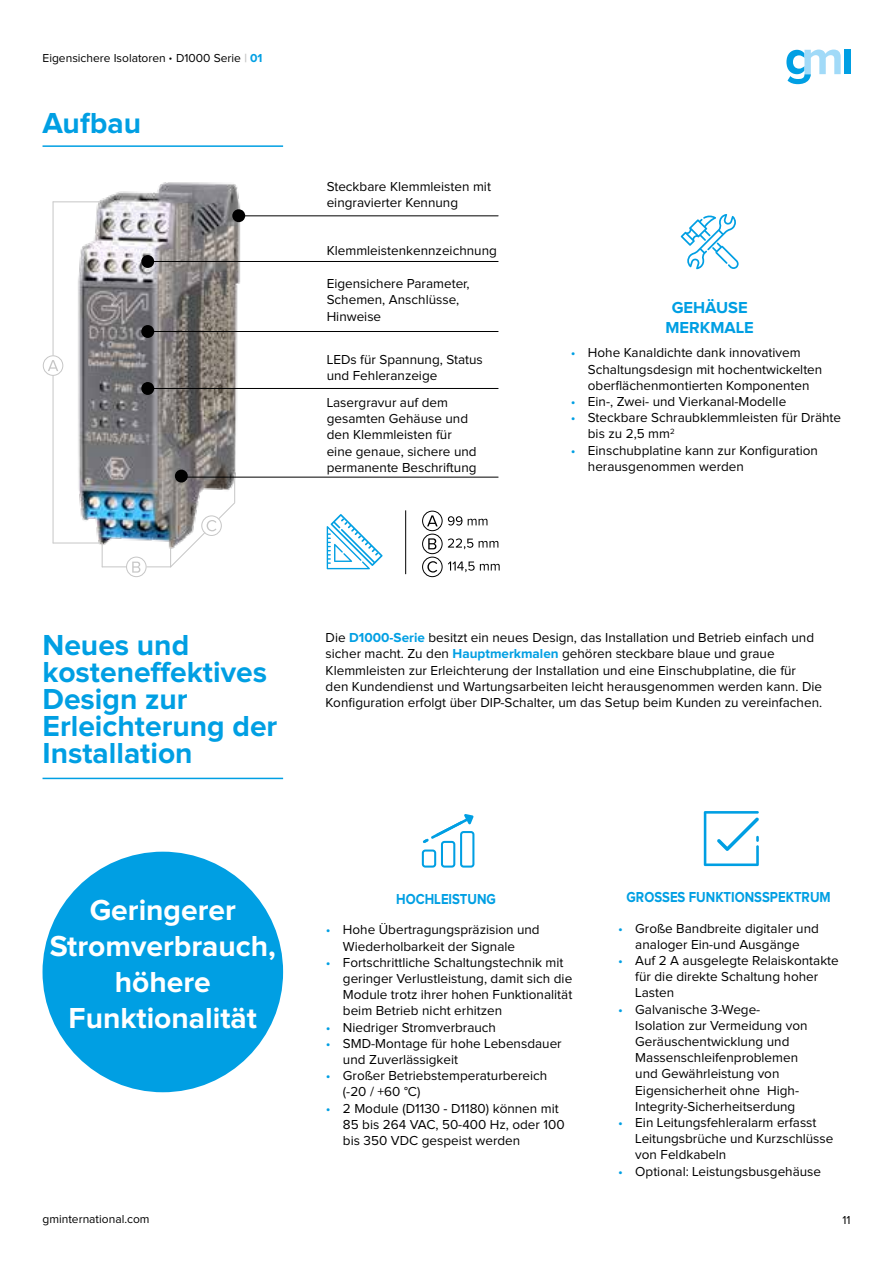
<style>
.page{position:relative;width:893px;height:1263px;background:#fff}
.page>*{position:absolute;margin:0;border:0;box-sizing:border-box;transform-origin:0 0}
.t1{font:700 30px/27px "Proxima Nova";color:#009fe3}
.t2{font:700 30px/36px "Proxima Nova";color:#fff;text-align:center}
.t3{font:700 16.5px/19.8px "Proxima Nova";color:#009fe3;text-align:center}
.t4{font:700 15px "Proxima Nova";color:#009fe3;scale:.87 1}
.t5{font:13.5px/16.2px "Proxima Nova";color:#000}
.t6{font:12px "Proxima Nova";color:#000}
.s1{font-family:"Avenir";font-weight:900}
.s2{font-weight:700;color:#c6c6c6}
.s3{font-weight:700;color:#009fe3}
.s4{color:#009fe3}
</style>
<div class="page">
<div style="left:844px;top:50px;width:6px;height:24px;background:#009fe3"></div>
<svg style="left:786px;top:50px;width:55px;height:34px"></svg>
<img style="left:43px;top:182px;width:232px;height:395px">
<svg style="left:132px;top:562px;width:8px;height:11px"></svg>
<div style="left:126px;top:557px;width:20px;height:20px;border:1px solid #c6c6c6;border-radius:50%"></div>
<div style="left:43px;top:355px;width:20px;height:21px;border:1px solid #c6c6c6;border-radius:50%"></div>
<svg style="left:48px;top:360px;width:10px;height:11px"></svg>
<hr style="left:53px;top:201px;width:47px;height:1px;background:#c6c6c6">
<hr style="left:53px;top:376px;width:1px;height:167px;background:#c6c6c6">
<hr style="left:53px;top:202px;width:1px;height:153px;background:#c6c6c6">
<hr style="left:53px;top:543px;width:49px;height:1px;background:#c6c6c6">
<svg style="left:147px;top:475px;width:89px;height:93px"></svg>
<div style="left:201px;top:515px;width:21px;height:21px;border:1px solid #c6c6c6;border-radius:50%"></div>
<svg style="left:428px;top:538px;width:8px;height:11px"></svg>
<div style="left:422px;top:534px;width:20px;height:20px;border:1px solid #000;border-radius:50%"></div>
<svg style="left:427px;top:561px;width:10px;height:12px"></svg>
<div style="left:422px;top:557px;width:20px;height:20px;border:1px solid #000;border-radius:50%"></div>
<div style="left:422px;top:511px;width:20px;height:20px;border:1px solid #000;border-radius:50%"></div>
<svg style="left:427px;top:515px;width:11px;height:11px"></svg>
<svg style="left:448px;top:516px;width:39px;height:9px"></svg>
<svg style="left:448px;top:538px;width:50px;height:11px"></svg>
<svg style="left:448px;top:561px;width:52px;height:11px"></svg>
<hr style="left:148px;top:388px;width:350px;height:1px;background:#000">
<hr style="left:181px;top:477px;width:317px;height:1px;background:#000">
<hr style="left:236px;top:215px;width:262px;height:1px;background:#000">
<hr style="left:148px;top:261px;width:350px;height:1px;background:#000">
<hr style="left:148px;top:331px;width:350px;height:1px;background:#000">
<div style="left:232px;top:209px;width:13px;height:13px;background:#000;border-radius:50%"></div>
<div style="left:141px;top:255px;width:13px;height:13px;background:#000;border-radius:50%"></div>
<div style="left:141px;top:325px;width:13px;height:13px;background:#000;border-radius:50%"></div>
<div style="left:141px;top:382px;width:13px;height:13px;background:#000;border-radius:50%"></div>
<div style="left:175px;top:470px;width:13px;height:12px;background:#000;border-radius:50%"></div>
<hr style="left:405px;top:510px;width:1px;height:64px;background:#000">
<svg style="left:102px;top:543px;width:24px;height:24px"></svg>
<svg style="left:327px;top:514px;width:56px;height:55px"></svg>
<hr style="left:43px;top:778px;width:240px;height:1px;background:#009fe3">
<hr style="left:43px;top:145px;width:240px;height:2px;background:#009fe3">
<div style="left:43px;top:852px;width:240px;height:240px;background:#009fe3;border-radius:50%"></div>
<svg style="left:704px;top:811px;width:55px;height:55px"></svg>
<div style="left:460px;top:831px;width:14px;height:36px;border:2px solid #009fe3;border-radius:2px"></div>
<svg style="left:422px;top:814px;width:51px;height:53px"></svg>
<svg style="left:681px;top:214px;width:58px;height:55px"></svg>
<p class="t6" style="left:43px;top:52px;width:221px">Eigensichere Isolatoren <span class="s1">·</span> D1000 Serie <span class="s2">|</span> <span class="s3">01</span></p>
<h1 class="t1" style="left:43px;top:110px;width:100px">Aufbau</h1>
<p class="t5" style="left:327px;top:179px;width:166px">Steckbare Klemmleisten mit eingravierter Kennung</p>
<p class="t5" style="left:327px;top:243px;width:172px">Klemmleistenkennzeichnung</p>
<p class="t5" style="left:327px;top:276px;width:145px">Eigensichere Parameter,<br>Schemen, Anschlüsse,<br>Hinweise</p>
<p class="t5" style="left:327px;top:352px;width:158px">LEDs für Spannung, Status und Fehleranzeige</p>
<p class="t5" style="left:327px;top:395px;width:151px">Lasergravur auf dem gesamten Gehäuse und den Klemmleisten für eine genaue, sichere und permanente Beschriftung</p>
<p class="t3" style="left:665px;top:298px;width:90px">GEHÄUSE<br>MERKMALE</p>
<p class="t5" style="left:588px;top:345px;width:236px;text-indent:-17px"><span class="s4">•</span> Hohe Kanaldichte dank innovativem<br>Schaltungsdesign mit hochentwickelten oberflächenmontierten Komponenten</p>
<p class="t5" style="left:571px;top:394px;width:217px"><span class="s4">•</span> Ein-, Zwei- und Vierkanal-Modelle</p>
<p class="t5" style="left:588px;top:410px;width:255px;text-indent:-17px"><span class="s4">•</span> Steckbare Schraubklemmleisten für Drähte bis zu 2,5 mm<sup>2</sup></p>
<p class="t5" style="left:588px;top:442px;width:232px;text-indent:-17px"><span class="s4">•</span> Einschubplatine kann zur Konfiguration herausgenommen werden</p>
<h1 class="t1" style="left:43px;top:633px;width:236px">Neues und kosteneffektives<br>Design zur<br>Erleichterung der<br>Installation</h1>
<p class="t5" style="left:326px;top:630px;width:498px">Die <span class="s3">D1000-Serie</span> besitzt ein neues Design, das Installation und Betrieb einfach und sicher macht. Zu den <span class="s3">Hauptmerkmalen</span> gehören steckbare blaue und graue Klemmleisten zur Erleichterung der Installation und eine Einschubplatine, die für den Kundendienst und Wartungsarbeiten leicht herausgenommen werden kann. Die Konfiguration erfolgt über DIP-Schalter, um das Setup beim Kunden zu vereinfachen.</p>
<h1 class="t2" style="left:50px;top:894px;width:228px">Geringerer<br>Stromverbrauch, höhere<br>Funktionalität</h1>
<p class="t4" style="left:396px;top:892px;width:116px">HOCHLEISTUNG</p>
<p class="t5" style="left:326px;top:922px;width:215px;text-align:center"><span class="s4">•</span> Hohe Übertragungspräzision und<br>Wiederholbarkeit der Signale</p>
<p class="t5" style="left:343px;top:955px;width:231px;text-indent:-17px"><span class="s4">•</span> Fortschrittliche Schaltungstechnik mit geringer Verlustleistung, damit sich die Module trotz ihrer hohen Funktionalität beim Betrieb nicht erhitzen</p>
<p class="t5" style="left:326px;top:1019px;width:172px"><span class="s4">•</span> Niedriger Stromverbrauch</p>
<p class="t5" style="left:343px;top:1036px;width:220px;text-indent:-17px"><span class="s4">•</span> SMD-Montage für hohe Lebensdauer und Zuverlässigkeit</p>
<p class="t5" style="left:343px;top:1068px;width:206px;text-indent:-17px"><span class="s4">•</span> Großer Betriebstemperaturbereich (-20 / +60 °C)</p>
<p class="t5" style="left:343px;top:1100px;width:223px;text-indent:-17px"><span class="s4">•</span> 2 Module (D1130 - D1180) können mit<br>85 bis 264 VAC, 50-400 Hz, oder 100 bis 350 VDC gespeist werden</p>
<p class="t4" style="left:627px;top:890px;width:236px">GROSSES FUNKTIONSSPEKTRUM</p>
<p class="t5" style="left:618px;top:920px;width:202px;text-align:center"><span class="s4">•</span> Große Bandbreite digitaler und analoger Ein-und Ausgänge</p>
<p class="t5" style="left:635px;top:953px;width:205px;text-indent:-17px"><span class="s4">•</span> Auf 2 A ausgelegte Relaiskontakte für die direkte Schaltung hoher<br>Lasten</p>
<p class="t5" style="left:635px;top:1001px;width:174px;text-indent:-17px"><span class="s4">•</span> Galvanische 3-Wege-<br>Isolation zur Vermeidung von<br>Geräuschentwicklung und<br>Massenschleifenproblemen und Gewährleistung von<br>Eigensicherheit ohne High-<br>Integrity-Sicherheitserdung</p>
<p class="t5" style="left:635px;top:1115px;width:200px;text-indent:-17px"><span class="s4">•</span> Ein Leitungsfehleralarm erfasst<br>Leitungsbrüche und Kurzschlüsse von Feldkabeln</p>
<p class="t5" style="left:618px;top:1163px;width:204px"><span class="s4">•</span> Optional: Leistungsbusgehäuse</p>
<p class="t6" style="left:43px;top:1213px;width:109px">gminternational.com</p>
<p class="t6" style="left:842px;top:1214px;width:10px">11</p>
</div>
